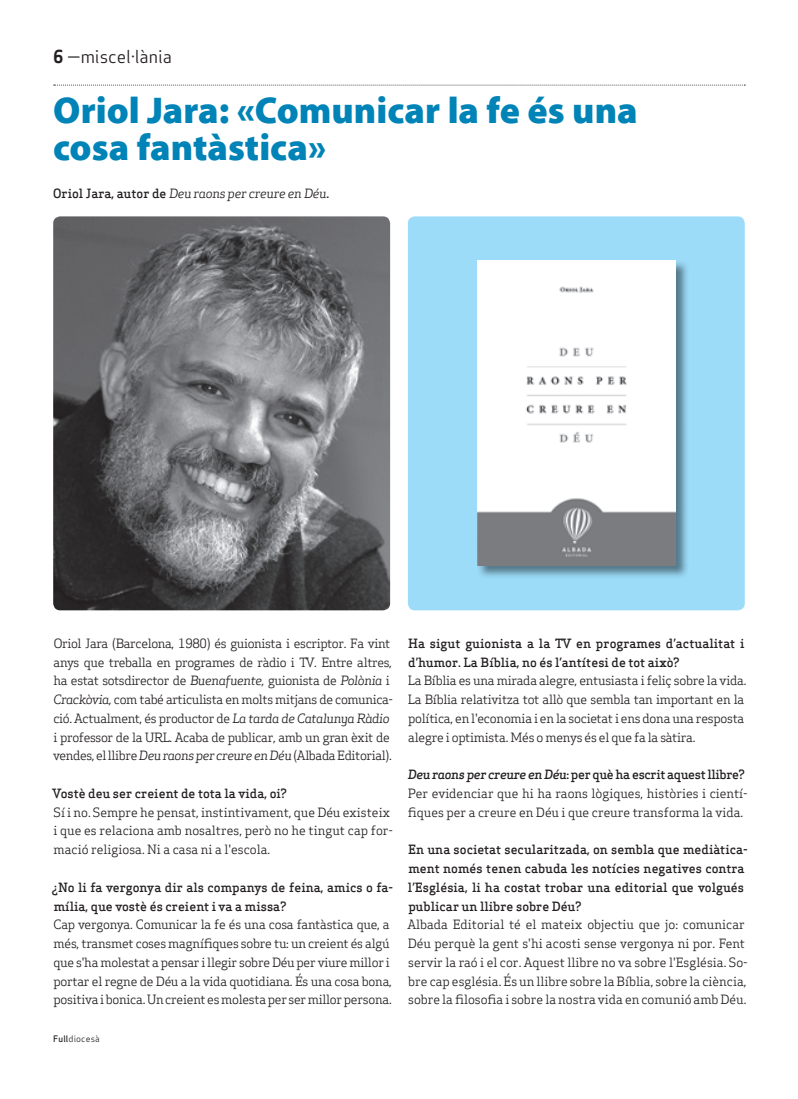
<style>
.page{position:relative;width:798px;height:1099px;background:#fff}
.page>*{position:absolute;margin:0;border:0;box-sizing:border-box;transform-origin:0 0}
.t1{font:900 37.5px/37.5px "Myriad Pro";color:#0083b6}
.t2{font:17.5px "Apex Sans Book T";color:#231f20}
.t3{font:12.5px/18.8px "Apex Serif";letter-spacing:-.02em;color:#231f20}
.t4{font:12.5px/18.8px "Apex Serif";color:#231f20}
.t5{font:500 12.5px/18.8px "Apex Serif";color:#231f20}
.t6{font:italic 12.5px "Apex Serif";letter-spacing:-.02em;color:#231f20}
.t7{font:8.75px "Apex Sans Book T";letter-spacing:.02em;color:#231f20}
.s1{font-family:"Apex Sans Bold T"}
.s2{font-weight:500;font-style:normal}
.s3{font-style:italic}
.s4{font-family:"Apex Sans Medium T"}
.s5{font-weight:500;font-style:italic}
.s6{font-weight:500}
</style>
<div class="page">
<svg style="left:54px;top:85px;width:691px;height:1px"></svg>
<img style="left:53px;top:216px;width:337px;height:394px">
<div style="left:407px;top:216px;width:337px;height:394px;background:#9cdcf8;border-radius:7px"></div>
<img style="left:477px;top:260px;width:210px;height:317px">
<img style="left:477px;top:261px;width:198px;height:305px">
<h2 class="t2" style="left:53px;top:46px;width:120px"><span class="s1">6</span> —miscel·lània</h2>
<h1 class="t1" style="left:53px;top:90px;width:585px">Oriol Jara: «Comunicar la fe és una cosa fantàstica»</h1>
<p class="t6" style="left:53px;top:185px;width:277px"><span class="s2">Oriol Jara, autor de</span> Deu raons per creure en Déu<span class="s2">.</span></p>
<p class="t3" style="left:53px;top:633px;width:341px">Oriol Jara (Barcelona, 1980) és guionista i escriptor. Fa vint anys que treballa en programes de ràdio i TV. Entre altres, ha estat sotsdirector de <span class="s3">Buenafuente,</span> guionista de <span class="s3">Polònia</span> i <span class="s3">Crackòvia,</span> com tabé articulista en molts mitjans de comunica&shy;ció. Actualment, és productor de <span class="s3">La tarda de Catalunya Ràdio </span>i professor de la URL. Acaba de publicar, amb un gran èxit de vendes, el llibre <span class="s3">Deu raons per creure enDéu</span> (Albada Editorial).</p>
<p class="t5" style="left:52px;top:783px;width:236px">Vostè deu ser creient de tota la vida, oi?</p>
<p class="t4" style="left:53px;top:802px;width:341px">Sí i no. Sempre he pensat, instintivament, que Déu existeix i que es relaciona amb nosaltres, però no he tingut cap for&shy;mació religiosa. Ni a casa ni a l'escola.</p>
<p class="t5" style="left:52px;top:877px;width:343px">¿No li fa vergonya dir als companys de feina, amics o fa&shy;mília, que vostè és creient i va a missa?</p>
<p class="t3" style="left:53px;top:915px;width:340px">Cap vergonya. Comunicar la fe és una cosa fantàstica que, a més, transmet coses magnífiques sobre tu: un creient és algú que s'ha molestat a pensar i llegir sobre Déu per viure millor i portar el regne de Déu a la vida quotidiana. És una cosa bona, positiva i bonica. Un creient es molesta per ser millor persona.</p>
<p class="t7" style="left:53px;top:1032px;width:48px"><span class="s4">Full</span>diocesà</p>
<p class="t5" style="left:408px;top:633px;width:338px">Ha sigut guionista a la TV en programes d’actualitat i d’humor. La Bíblia, no és l’antítesi de tot això?</p>
<p class="t3" style="left:408px;top:671px;width:340px">La Bíblia es una mirada alegre, entusiasta i feliç sobre la vida.<br>La Bíblia relativitza tot allò que sembla tan important en la política, en l'economia i en la societat i ens dona una resposta alegre i optimista. Més o menys és el que fa la sàtira.</p>
<p class="t4" style="left:408px;top:765px;width:341px"><span class="s5">Deu raons per creure en Déu</span><span class="s6">: per què ha escrit aquest llibre?<br></span>Per evidenciar que hi ha raons lògiques, històries i cientí&shy;fiques per a creure en Déu i que creure transforma la vida.</p>
<p class="t5" style="left:408px;top:840px;width:341px">En una societat secularitzada, on sembla que mediàtica&shy;ment només tenen cabuda les notícies negatives contra l’Església, li ha costat trobar una editorial que volgués publicar un llibre sobre Déu?</p>
<p class="t4" style="left:407px;top:915px;width:342px">Albada Editorial té el mateix objectiu que jo: comunicar Déu perquè la gent s'hi acosti sense vergonya ni por. Fent servir la raó i el cor. Aquest llibre no va sobre l'Església. So&shy;bre cap església. És un llibre sobre la Bíblia, sobre la ciència, sobre la filosofia i sobre la nostra vida en comunió amb Déu.</p>
</div>
